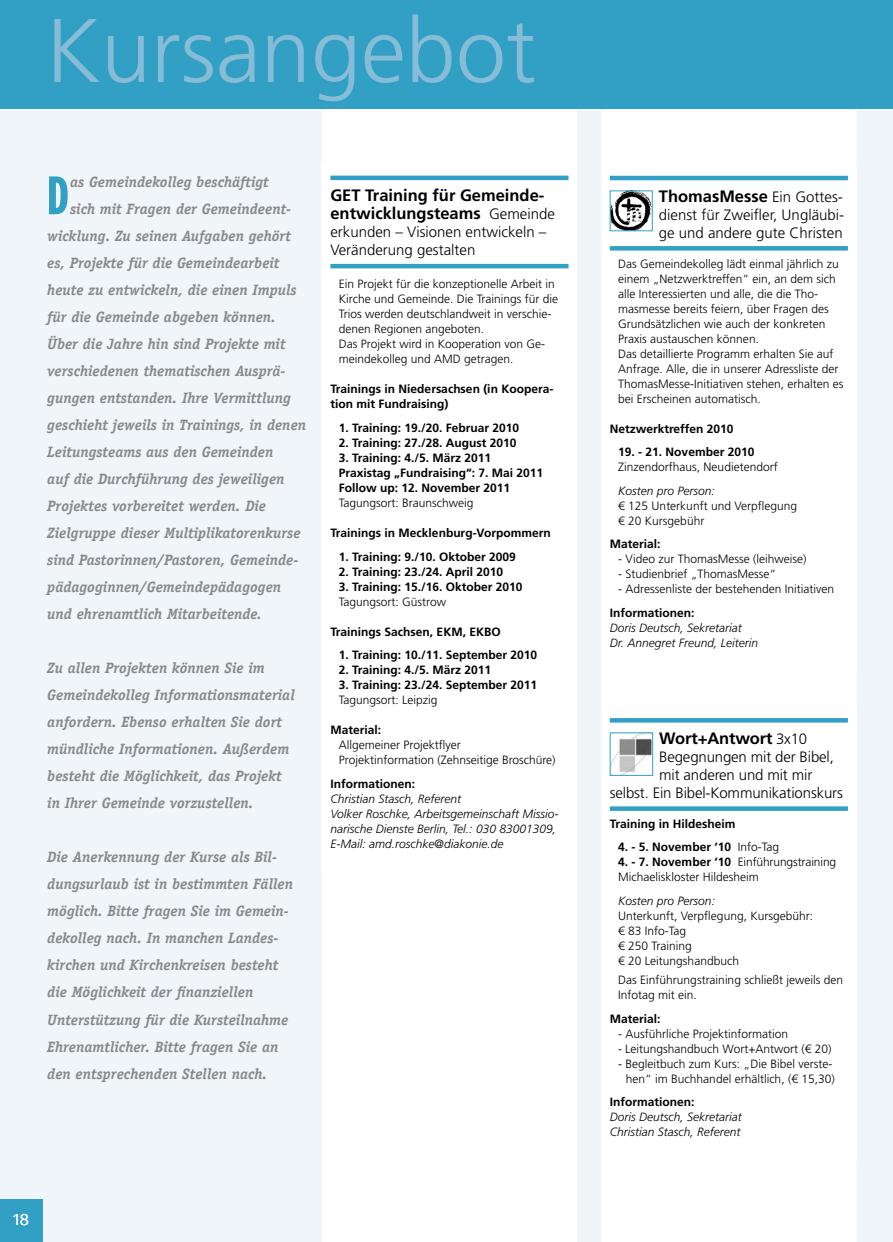
<style>
.page{position:relative;width:893px;height:1242px;background:#fff}
.page>*{position:absolute;margin:0;border:0;box-sizing:border-box;transform-origin:0 0}
.t1{font:300 90px "Frutiger LT Std";color:#86bcd6}
.t2{font:700 52.5px "Golary Red";color:#32a0c5}
.t3{font:700 16.5px/18px "Frutiger LT Std";color:#000}
.t4{font:16.5px "Skia";color:#fff}
.t5{font:italic 700 15px/27px "Officina Serif";color:#87888a}
.t6{font:300 15px/18px "Frutiger LT Std";color:#000}
.t7{font:300 12px/15px "Frutiger LT Std";color:#000}
.t8{font:700 12px/15px "Frutiger LT Std";color:#000}
.t9{font:italic 300 12px/15px "Frutiger LT Std";color:#000}
.s1{font-weight:300;font-size:15px}
.s2{font-weight:300}
.s3{font-weight:700}
</style>
<div class="page">
<div style="left:0;top:100px;width:893px;height:1142px;background:#f0f5f9"></div>
<div style="left:0;top:1199px;width:43px;height:43px;background:#32a0c5"></div>
<div style="left:322px;top:108px;width:255px;height:1134px;background:#fff"></div>
<div style="left:601px;top:108px;width:255px;height:1134px;background:#fff"></div>
<div style="left:0;top:0;width:893px;height:108px;background:#32a0c5"></div>
<div style="left:601px;top:164px;width:255px;height:508px;background:#fff"></div>
<hr style="left:610px;top:176px;width:238px;height:4px;background:#32a0c5">
<svg style="left:610px;top:246px;width:238px;height:4px"></svg>
<img style="left:612px;top:192px;width:39px;height:37px">
<div style="left:610px;top:190px;width:43px;height:41px;border:1px solid #32a0c5"></div>
<div style="left:322px;top:163px;width:255px;height:710px;background:#fff"></div>
<hr style="left:330px;top:176px;width:238px;height:4px;background:#32a0c5">
<hr style="left:330px;top:264px;width:238px;height:4px;background:#32a0c5">
<div style="left:601px;top:706px;width:255px;height:455px;background:#fff"></div>
<svg style="left:610px;top:718px;width:238px;height:4px"></svg>
<div style="left:610px;top:806px;width:238px;height:5px;background:#32a0c5"></div>
<img style="left:612px;top:734px;width:39px;height:40px">
<div style="left:610px;top:732px;width:43px;height:44px;border:1px solid #32a0c5"></div>
<h1 class="t1" style="left:46px;top:0;width:492px">Kursangebot</h1>
<h2 class="t2" style="left:47px;top:167px;width:23px">D</h2>
<p class="t5" style="left:70px;top:169px;width:200px">as Gemeindekolleg beschäftigt</p>
<p class="t5" style="left:70px;top:196px;width:223px">sich mit Fragen der Gemeindeent-</p>
<p class="t5" style="left:47px;top:223px;width:245px">wicklung. Zu seinen Aufgaben gehört</p>
<p class="t5" style="left:47px;top:250px;width:234px">es, Projekte für die Gemeindearbeit</p>
<p class="t5" style="left:47px;top:277px;width:251px">heute zu entwickeln, die einen Impuls</p>
<p class="t5" style="left:47px;top:304px;width:230px">für die Gemeinde abgeben können.</p>
<p class="t5" style="left:47px;top:331px;width:240px">Über die Jahre hin sind Projekte mit</p>
<p class="t5" style="left:47px;top:358px;width:240px">verschiedenen thematischen Ausprä-</p>
<p class="t5" style="left:47px;top:385px;width:245px">gungen entstanden. Ihre Vermittlung</p>
<p class="t5" style="left:47px;top:412px;width:260px">geschieht jeweils in Trainings, in denen</p>
<p class="t5" style="left:47px;top:439px;width:228px">Leitungsteams aus den Gemeinden</p>
<p class="t5" style="left:47px;top:466px;width:239px">auf die Durchführung des jeweiligen</p>
<p class="t5" style="left:47px;top:493px;width:220px">Projektes vorbereitet werden. Die</p>
<p class="t5" style="left:47px;top:520px;width:255px">Zielgruppe dieser Multiplikatorenkurse</p>
<p class="t5" style="left:47px;top:547px;width:253px">sind Pastorinnen/Pastoren, Gemeinde-</p>
<p class="t5" style="left:47px;top:574px;width:235px">pädagoginnen/Gemeindepädagogen</p>
<p class="t5" style="left:47px;top:601px;width:216px">und ehrenamtlich Mitarbeitende.</p>
<p class="t5" style="left:47px;top:655px;width:249px">Zu allen Projekten können Sie im Gemeindekolleg Informationsmaterial anfordern. Ebenso erhalten Sie dort mündliche Informationen. Außerdem besteht die Möglichkeit, das Projekt in Ihrer Gemeinde vorzustellen.</p>
<p class="t5" style="left:47px;top:844px;width:247px">Die Anerkennung der Kurse als Bil&shy;dungsurlaub ist in bestimmten Fällen möglich. Bitte fragen Sie im Gemein&shy;dekolleg nach. In manchen Landes&shy;kirchen und Kirchenkreisen besteht die Möglichkeit der finanziellen Unterstützung für die Kursteilnahme Ehrenamtlicher. Bitte fragen Sie an den entsprechenden Stellen nach.</p>
<h3 class="t3" style="left:330px;top:187px;width:226px">GET Training für Gemeinde&shy;entwicklungsteams <span class="s1">Gemeinde</span></h3>
<p class="t6" style="left:330px;top:223px;width:217px">erkunden – Visionen entwickeln –<br>Veränderung gestalten</p>
<p class="t7" style="left:339px;top:277px;width:221px">Ein Projekt für die konzeptionelle Arbeit in Kirche und Gemeinde. Die Trainings für die Trios werden deutschlandweit in verschie&shy;denen Regionen angeboten.<br>Das Projekt wird in Kooperation von Ge&shy;meindekolleg und AMD getragen.</p>
<p class="t8" style="left:330px;top:382px;width:224px">Trainings in Niedersachsen (in Koopera&shy;tion mit Fundraising)</p>
<p class="t8" style="left:339px;top:420px;width:182px">1. Training: 19./20. Februar 2010</p>
<p class="t8" style="left:339px;top:435px;width:179px">2. Training: 27./28. August 2010</p>
<p class="t8" style="left:339px;top:450px;width:206px">3. Training: 4./5. März 2011<br>Praxistag „Fundraising“: 7. Mai 2011<br>Follow up: 12. November 2011</p>
<p class="t7" style="left:339px;top:495px;width:136px">Tagungsort: Braunschweig</p>
<p class="t8" style="left:330px;top:525px;width:222px">Trainings in Mecklenburg-Vorpommern</p>
<p class="t8" style="left:339px;top:549px;width:178px">1. Training: 9./10. Oktober 2009</p>
<p class="t8" style="left:339px;top:564px;width:166px">2. Training: 23./24. April 2010</p>
<p class="t8" style="left:339px;top:579px;width:185px">3. Training: 15./16. Oktober 2010</p>
<p class="t7" style="left:339px;top:594px;width:109px">Tagungsort: Güstrow</p>
<p class="t8" style="left:330px;top:624px;width:172px">Trainings Sachsen, EKM, EKBO</p>
<p class="t8" style="left:339px;top:647px;width:200px">1. Training: 10./11. September 2010</p>
<p class="t8" style="left:339px;top:662px;width:154px">2. Training: 4./5. März 2011</p>
<p class="t8" style="left:339px;top:677px;width:200px">3. Training: 23./24. September 2011</p>
<p class="t7" style="left:339px;top:692px;width:100px">Tagungsort: Leipzig</p>
<p class="t8" style="left:330px;top:722px;width:52px">Material:</p>
<p class="t7" style="left:339px;top:737px;width:218px">Allgemeiner Projektflyer<br>Projektinformation (Zehnseitige Broschüre)</p>
<p class="t8" style="left:330px;top:776px;width:86px">Informationen:</p>
<p class="t9" style="left:330px;top:791px;width:230px">Christian Stasch, Referent<br>Volker Roschke, Arbeitsgemeinschaft Missio&shy;narische Dienste Berlin, Tel.: 030 83001309, E-Mail: amd.roschke@diakonie.de</p>
<h3 class="t4" style="left:13px;top:1210px;width:18px">18</h3>
<h3 class="t3" style="left:659px;top:187px;width:186px">ThomasMesse <span class="s1">Ein Gottes-</span></h3>
<p class="t6" style="left:659px;top:206px;width:187px">dienst für Zweifler, Ungläubi&shy;ge und andere gute Christen</p>
<p class="t7" style="left:618px;top:256px;width:227px">Das Gemeindekolleg lädt einmal jährlich zu einem „Netzwerktreffen“ ein, an dem sich alle Interessierten und alle, die die Tho&shy;masmesse bereits feiern, über Fragen des Grundsätzlichen wie auch der konkreten Praxis austauschen können.<br>Das detaillierte Programm erhalten Sie auf Anfrage. Alle, die in unserer Adressliste der ThomasMesse-Initiativen stehen, erhalten es bei Erscheinen automatisch.</p>
<p class="t8" style="left:610px;top:421px;width:125px">Netzwerktreffen 2010</p>
<p class="t8" style="left:618px;top:444px;width:138px">19. - 21. November 2010</p>
<p class="t7" style="left:618px;top:460px;width:161px">Zinzendorfhaus, Neudietendorf</p>
<p class="t9" style="left:618px;top:483px;width:98px">Kosten pro Person:</p>
<p class="t7" style="left:618px;top:498px;width:180px">€ 125 Unterkunft und Verpflegung € 20 Kursgebühr</p>
<p class="t8" style="left:610px;top:536px;width:52px">Material:</p>
<p class="t7" style="left:618px;top:552px;width:190px">- Video zur ThomasMesse (leihweise)</p>
<p class="t7" style="left:618px;top:567px;width:160px">- Studienbrief „ThomasMesse“</p>
<p class="t7" style="left:618px;top:582px;width:217px">- Adressenliste der bestehenden Initiativen</p>
<p class="t8" style="left:610px;top:605px;width:86px">Informationen:</p>
<p class="t9" style="left:610px;top:620px;width:150px">Doris Deutsch, Sekretariat<br>Dr. Annegret Freund, Leiterin</p>
<h3 class="t3" style="left:659px;top:729px;width:150px">Wort+Antwort <span class="s1">3x10</span></h3>
<p class="t6" style="left:659px;top:748px;width:176px">Begegnungen mit der Bibel,</p>
<p class="t6" style="left:659px;top:766px;width:155px">mit anderen und mit mir</p>
<p class="t6" style="left:610px;top:784px;width:235px">selbst. Ein Bibel-Kommunikationskurs</p>
<p class="t8" style="left:610px;top:816px;width:127px">Training in Hildesheim</p>
<p class="t8" style="left:618px;top:840px;width:162px">4. - 5. November ‘10 <span class="s2">Info-Tag</span></p>
<p class="t7" style="left:618px;top:855px;width:219px"><span class="s3">4. - 7. November ‘10</span> Einführungstraining<br>Michaeliskloster Hildesheim</p>
<p class="t9" style="left:618px;top:893px;width:98px">Kosten pro Person:</p>
<p class="t7" style="left:618px;top:908px;width:196px">Unterkunft, Verpflegung, Kursgebühr: € 83 Info-Tag<br>€ 250 Training<br>€ 20 Leitungshandbuch</p>
<p class="t7" style="left:618px;top:972px;width:226px">Das Einführungstraining schließt jeweils den<br>Infotag mit ein.</p>
<p class="t8" style="left:610px;top:1011px;width:52px">Material:</p>
<p class="t7" style="left:618px;top:1026px;width:171px">- Ausführliche Projektinformation</p>
<p class="t7" style="left:618px;top:1041px;width:215px">- Leitungshandbuch Wort+Antwort (€ 20)</p>
<p class="t7" style="left:618px;top:1056px;width:218px;text-align:right">- Begleitbuch zum Kurs: „Die Bibel verste&shy;hen“ im Buchhandel erhältlich, (€ 15,30)</p>
<p class="t8" style="left:610px;top:1094px;width:86px">Informationen:</p>
<p class="t9" style="left:610px;top:1109px;width:133px">Doris Deutsch, Sekretariat<br>Christian Stasch, Referent</p>
</div>
